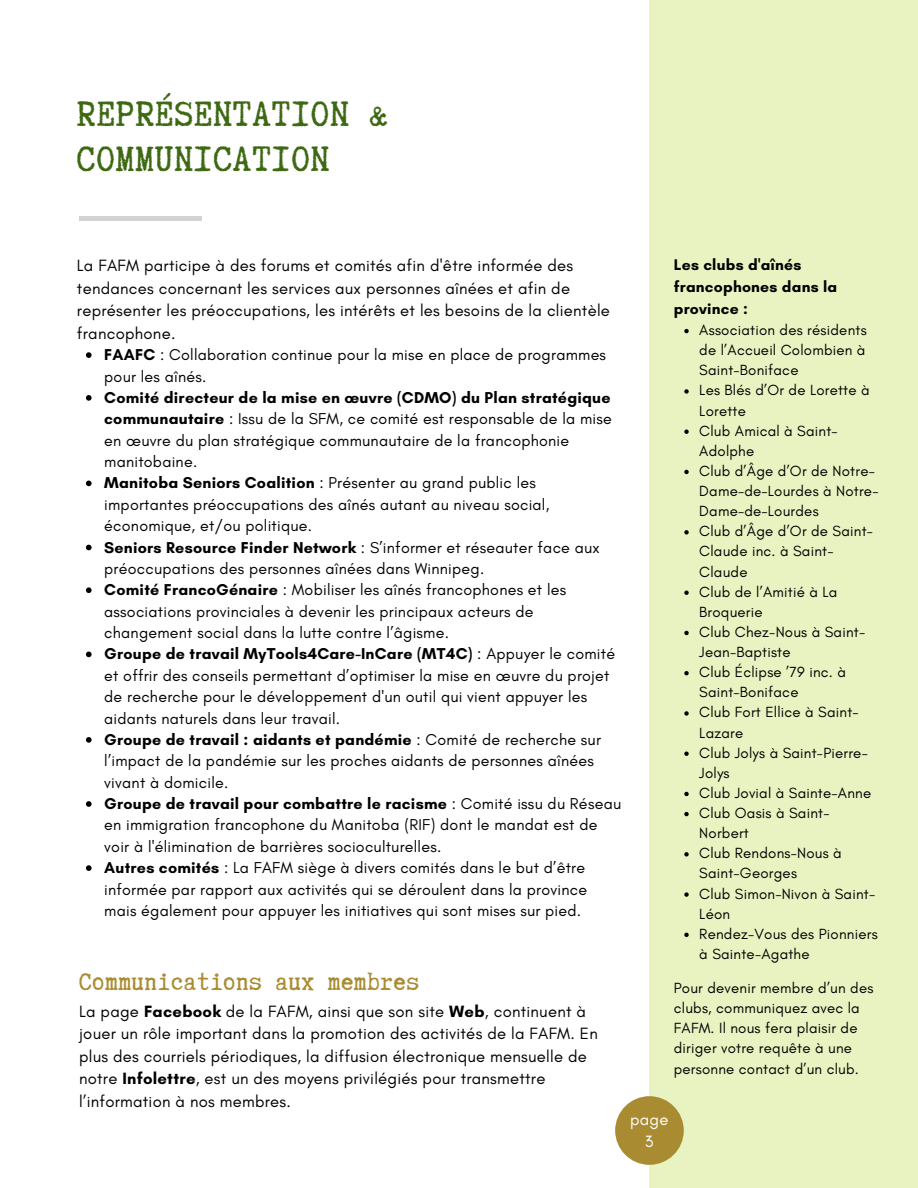
<style>
.page{position:relative;width:918px;height:1188px;background:#fff}
.page>*{position:absolute;margin:0;border:0;box-sizing:border-box;transform-origin:0 0}
.t1{font:42px/45px "Truetypewriter Polygl OTT";letter-spacing:.02em;color:#3e6913}
.t2{font:28.5px "Truetypewriter Polygl OTT";letter-spacing:.015em;color:#a98c31}
.t3{font:16.65px/22.5px "Glacial Indifference";letter-spacing:.015em;color:#000}
.t4{font:16.65px/22.5px "Glacial Indifference";color:#fff;text-align:center}
.t5{font:16.05px/21.5px "Glacial Indifference";letter-spacing:.015em;color:#000}
.t6{font:700 15.75px/21.9px "Glacial Indifference";letter-spacing:.015em;color:#000}
.t7{font:15px/20.1px "Glacial Indifference";letter-spacing:.015em;color:#000}
.s1{font-weight:700}
</style>
<div class="page">
<div style="left:79px;top:216px;width:123px;height:5px;background:#d3d3d3"></div>
<svg style="left:86px;top:352px;width:6px;height:6px"></svg>
<svg style="left:86px;top:395px;width:6px;height:6px"></svg>
<svg style="left:86px;top:481px;width:6px;height:5px"></svg>
<svg style="left:86px;top:545px;width:6px;height:5px"></svg>
<svg style="left:86px;top:587px;width:6px;height:6px"></svg>
<svg style="left:86px;top:652px;width:6px;height:5px"></svg>
<svg style="left:86px;top:737px;width:6px;height:6px"></svg>
<svg style="left:86px;top:801px;width:6px;height:6px"></svg>
<svg style="left:86px;top:865px;width:6px;height:6px"></svg>
<div style="left:649px;top:0;width:269px;height:1188px;background:#e9f3c1"></div>
<svg style="left:684px;top:329px;width:5px;height:4px"></svg>
<svg style="left:684px;top:389px;width:5px;height:5px"></svg>
<svg style="left:684px;top:430px;width:5px;height:4px"></svg>
<svg style="left:684px;top:470px;width:5px;height:4px"></svg>
<svg style="left:684px;top:530px;width:5px;height:5px"></svg>
<svg style="left:684px;top:591px;width:5px;height:4px"></svg>
<svg style="left:684px;top:631px;width:5px;height:4px"></svg>
<svg style="left:684px;top:671px;width:5px;height:4px"></svg>
<svg style="left:684px;top:711px;width:5px;height:5px"></svg>
<svg style="left:684px;top:752px;width:5px;height:4px"></svg>
<svg style="left:684px;top:792px;width:5px;height:4px"></svg>
<svg style="left:684px;top:812px;width:5px;height:4px"></svg>
<svg style="left:684px;top:852px;width:5px;height:5px"></svg>
<svg style="left:684px;top:892px;width:5px;height:5px"></svg>
<svg style="left:684px;top:933px;width:5px;height:4px"></svg>
<div style="left:615px;top:1096px;width:69px;height:69px;background:#a98c31;border-radius:50%"></div>
<h1 class="t1" style="left:77px;top:92px;width:313px">REPRÉSENTATION &amp;<br>COMMUNICATION</h1>
<p class="t3" style="left:77px;top:255px;width:535px">La FAFM participe à des forums et comités afin d'être informée des tendances concernant les services aux personnes aînées et afin de représenter les préoccupations, les intérêts et les besoins de la clientèle francophone.</p>
<p class="t5" style="left:104px;top:344px;width:503px"><span class="s1">FAAFC</span> : Collaboration continue pour la mise en place de programmes pour les aînés.</p>
<p class="t5" style="left:104px;top:387px;width:518px"><span class="s1">Comité directeur de la mise en œuvre (CDMO) du Plan stratégique communautaire</span> : Issu de la SFM, ce comité est responsable de la mise en œuvre du plan stratégique communautaire de la francophonie manitobaine.<br><span class="s1">Manitoba Seniors Coalition</span> : Présenter au grand public les importantes préoccupations des aînés autant au niveau social, économique, et/ou politique.<br><span class="s1">Seniors Resource Finder Network</span> : S’informer et réseauter face aux préoccupations des personnes aînées dans Winnipeg.<br><span class="s1">Comité FrancoGénaire</span> : Mobiliser les aînés francophones et les associations provinciales à devenir les principaux acteurs de changement social dans la lutte contre l’âgisme.<br><span class="s1">Groupe de travail MyTools4Care-InCare (MT4C)</span> : Appuyer le comité et offrir des conseils permettant d’optimiser la mise en œuvre du projet de recherche pour le développement d'un outil qui vient appuyer les aidants naturels dans leur travail.<br><span class="s1">Groupe de travail : aidants et pandémie</span> : Comité de recherche sur l’impact de la pandémie sur les proches aidants de personnes aînées vivant à domicile.<br><span class="s1">Groupe de travail pour combattre le racisme</span> : Comité issu du Réseau en immigration francophone du Manitoba (RIF) dont le mandat est de voir à l'élimination de barrières socioculturelles.<br><span class="s1">Autres comités</span> : La FAFM siège à divers comités dans le but d’être informée par rapport aux activités qui se déroulent dans la province mais également pour appuyer les initiatives qui sont mises sur pied.</p>
<h2 class="t2" style="left:79px;top:967px;width:341px">Communications aux membres</h2>
<p class="t3" style="left:79px;top:1000px;width:520px">La page <span class="s1">Facebook</span> de la FAFM, ainsi que son site <span class="s1">Web</span>, continuent à jouer un rôle important dans la promotion des activités de la FAFM. En plus des courriels périodiques, la diffusion électronique mensuelle de notre <span class="s1">Infolettre</span>, est un des moyens privilégiés pour transmettre l’information à nos membres.</p>
<p class="t6" style="left:674px;top:254px;width:165px">Les clubs d'aînés francophones dans la province :</p>
<p class="t7" style="left:699px;top:320px;width:181px">Association des résidents de l’Accueil Colombien à<br>Saint-Boniface<br>Les Blés d’Or de Lorette à<br>Lorette<br>Club Amical à Saint-<br>Adolphe<br>Club d’Âge d’Or de Notre-<br>Dame-de-Lourdes à Notre-<br>Dame-de-Lourdes<br>Club d’Âge d’Or de Saint-<br>Claude inc. à Saint-<br>Claude<br>Club de l’Amitié à La<br>Broquerie<br>Club Chez-Nous à Saint-<br>Jean-Baptiste<br>Club Éclipse ’79 inc. à<br>Saint-Boniface<br>Club Fort Ellice à Saint-<br>Lazare<br>Club Jolys à Saint-Pierre-<br>Jolys<br>Club Jovial à Sainte-Anne<br>Club Oasis à Saint-<br>Norbert<br>Club Rendons-Nous à<br>Saint-Georges<br>Club Simon-Nivon à Saint-<br>Léon<br>Rendez-Vous des Pionniers à Sainte-Agathe</p>
<p class="t7" style="left:674px;top:978px;width:201px">Pour devenir membre d’un des clubs, communiquez avec la<br>FAFM. Il nous fera plaisir de diriger votre requête à une personne contact d’un club.</p>
<p class="t4" style="left:630px;top:1108px;width:40px">page<br>3</p>
</div>
